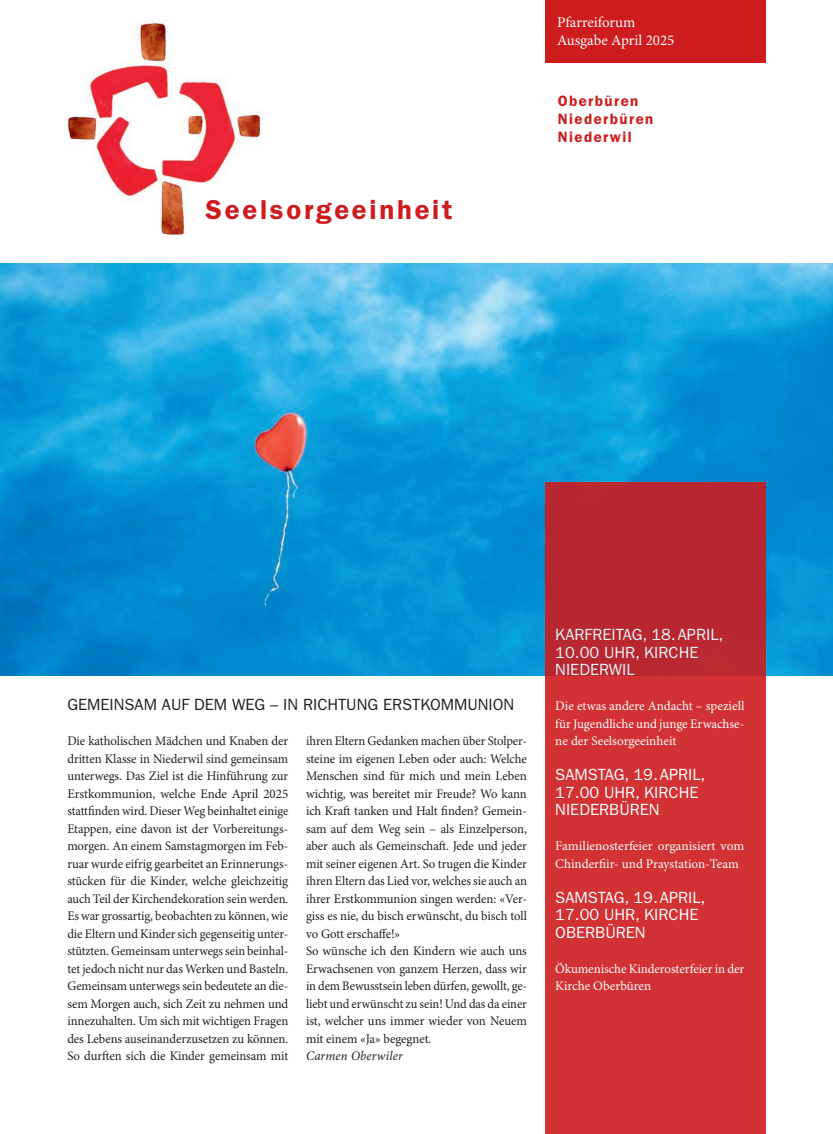
<style>
.page{position:relative;width:833px;height:1134px;background:#fff}
.page>*{position:absolute;margin:0;border:0;box-sizing:border-box;transform-origin:0 0}
.t1{font:600 27.5px "ITC Franklin Gothic Std";letter-spacing:.1em;color:#ce1b1d}
.t2{font:16.25px/17.5px "ITC Franklin Gothic Std";color:#fff}
.t3{font:16.25px "ITC Franklin Gothic Std";color:#231f20}
.t4{font:600 15px/18px "ITC Franklin Gothic Std";letter-spacing:.1em;color:#ce1b1d}
.t5{font:15px/18px "Minion Pro";color:#fff}
.t6{font:13.12px/17.5px "Minion Pro";letter-spacing:-.005em;color:#231f20;text-align:justify}
.t7{font:13.12px/17.5px "Minion Pro";letter-spacing:-.005em;color:#231f20;scale:.96 1}
.t8{font:13.12px/17.5px "Minion Pro";letter-spacing:-.005em;color:#fff}
.t9{font:italic 13.12px "Minion Pro";letter-spacing:.015em;color:#231f20}
</style>
<div class="page">
<img style="left:0;top:264px;width:833px;height:411px">
<img style="left:65px;top:20px;width:197px;height:216px">
<div style="left:544px;top:0;width:221px;height:63px;background:#ce1b1d"></div>
<div style="left:544px;top:483px;width:221px;height:651px;background:linear-gradient(to bottom,#ba272f,#db3636)"></div>
<h1 class="t1" style="left:206px;top:193px;width:248px">Seelsorgeeinheit</h1>
<p class="t5" style="left:557px;top:14px;width:119px">Pfarreiforum<br>Ausgabe April 2025</p>
<p class="t4" style="left:557px;top:92px;width:97px">Oberbüren<br>Niederbüren<br>Niederwil</p>
<p class="t3" style="left:67px;top:695px;width:448px">GEMEINSAM AUF DEM WEG – IN RICHTUNG ERSTKOMMUNION</p>
<p class="t6" style="left:67px;top:733px;width:222px">Die katholischen Mädchen und Knaben der dritten Klasse in Niederwil sind gemeinsam unterwegs. Das Ziel ist die Hinführung zur Erstkommunion, welche Ende April 2025 stattfinden wird. Dieser Weg beinhaltet einige Etappen, eine davon ist der Vorbereitungs&shy;morgen. An einem Samstagmorgen im Feb&shy;ruar wurde eifrig gearbeitet an Erinnerungs&shy;stücken für die Kinder, welche gleichzeitig auch Teil der Kirchendekoration sein werden.<br>Es war grossartig, beobachten zu können, wie die Eltern und Kinder sich gegenseitig unter&shy;stützten. Gemeinsam unterwegs sein beinhal&shy;tet jedoch nicht nur das Werken und Basteln.<br>Gemeinsam unterwegs sein bedeutete an die&shy;sem Morgen auch, sich Zeit zu nehmen und innezuhalten. Um sich mit wichtigen Fragen des Lebens auseinanderzusetzen zu können.<br>So durften sich die Kinder gemeinsam mit</p>
<p class="t7" style="left:306px;top:733px;width:232px">ihren Eltern Gedanken machen über Stolper&shy;steine im eigenen Leben oder auch: Welche Menschen sind für mich und mein Leben wichtig, was bereitet mir Freude? Wo kann ich Kraft tanken und Halt finden? Gemein&shy;sam auf dem Weg sein – als Einzelperson, aber auch als Gemeinschaft. Jede und jeder mit seiner eigenen Art. So trugen die Kinder ihren Eltern das Lied vor, welches sie auch an ihrer Erstkommunion singen werden: «Ver&shy;giss es nie, du bisch erwünscht, du bisch toll vo Gott erschaffe!»<br>So wünsche ich den Kindern wie auch uns Erwachsenen von ganzem Herzen, dass wir in dem Bewusstsein leben dürfen, gewollt, ge&shy;liebt und erwünscht zu sein! Und das da einer ist, welcher uns immer wieder von Neuem mit einem «Ja» begegnet.</p>
<p class="t9" style="left:306px;top:1048px;width:98px">Carmen Oberwiler</p>
<p class="t2" style="left:555px;top:626px;width:169px">KARFREITAG, 18.APRIL,<br>10.00 UHR, KIRCHE<br>NIEDERWIL</p>
<p class="t8" style="left:555px;top:698px;width:190px;text-align:justify">Die etwas andere Andacht – speziell für Jugendliche und junge Erwachse&shy;ne der Seelsorgeeinheit</p>
<p class="t2" style="left:555px;top:766px;width:152px">SAMSTAG, 19.APRIL,<br>17.00 UHR, KIRCHE<br>NIEDERBÜREN</p>
<p class="t8" style="left:555px;top:838px;width:190px">Familienosterfeier organisiert vom<br>Chinderfiir- und Praystation-Team</p>
<p class="t2" style="left:555px;top:889px;width:152px">SAMSTAG, 19.APRIL,<br>17.00 UHR, KIRCHE<br>OBERBÜREN</p>
<p class="t8" style="left:555px;top:960px;width:190px">Ökumenische Kinderosterfeier in der<br>Kirche Oberbüren</p>
</div>
